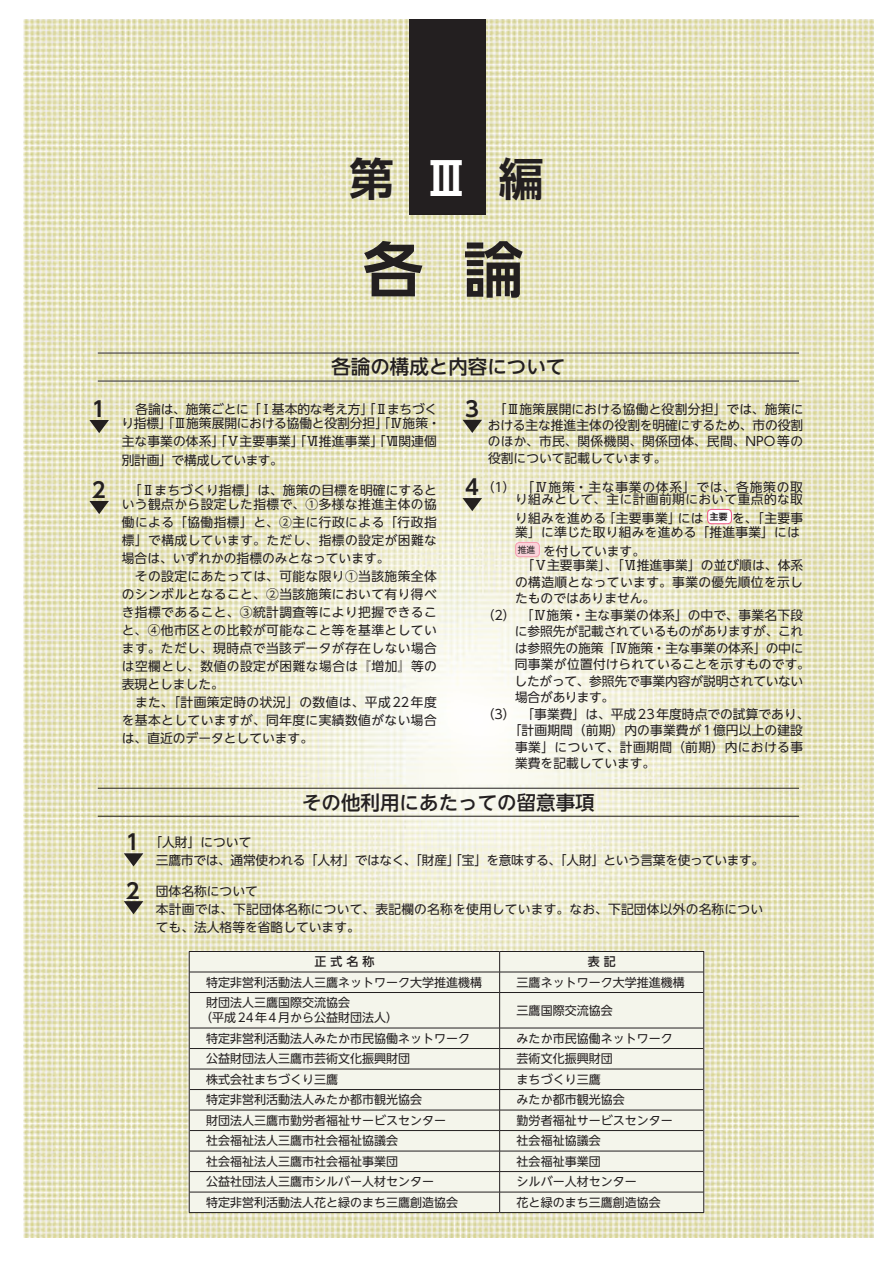
<style>
.page{position:relative;width:893px;height:1263px;background:#fff}
.page>*{position:absolute;margin:0;border:0;box-sizing:border-box;transform-origin:0 0}
.t1{font:700 60px "UD Shin Go NT Pro De";color:#231f20}
.t2{font:700 45px "UD Shin Go NT Pro De";color:#231f20}
.t3{font:700 21px "UD Shin Go NT Pro De";color:#231f20}
.t4{font:500 19.5px "UD Shin Go NT Pro";color:#231f20}
.t5{font:12.75px/18px "UD Shin Go NT Pro";letter-spacing:.005em;color:#231f20}
.t6{font:12.75px/13.8px "UD Shin Go NT Pro";letter-spacing:.03em;color:#231f20;text-align:right}
.t7{font:12.75px/18.1px "UD Shin Go NT Pro";letter-spacing:-.025em;color:#231f20}
.t8{font:12.75px "UD Shin Go NT Pro";letter-spacing:-.015em;color:#231f20}
.t9{font:12.75px "UD Shin Go NT Pro";letter-spacing:-.03em;color:#231f20}
.t10{font:12px/15px "UD Shin Go NT Pro";color:#231f20}
.t11{font:500 12px "UD Shin Go NT Pro";color:#231f20}
.s1{color:#fff}
.s2{font-family:"UD Shin Go NT Pro De";font-weight:700;font-size:21px}
</style>
<div class="page">
<img style="left:23px;top:19px;width:851px;height:1218px">
<div style="left:708px;top:509px;width:23px;height:15px;background:#fff;border-radius:4px"></div>
<div style="left:707px;top:509px;width:25px;height:15px;border:1px solid #f05988;border-radius:4px"></div>
<div style="left:516px;top:542px;width:23px;height:15px;background:#fad4db;border-radius:4px"></div>
<div style="left:515px;top:542px;width:25px;height:15px;border:1px solid #f59db0;border-radius:4px"></div>
<div style="left:409px;top:19px;width:77px;height:196px;background:#231f20"></div>
<svg style="left:89px;top:420px;width:20px;height:13px"></svg>
<svg style="left:462px;top:420px;width:20px;height:13px"></svg>
<svg style="left:462px;top:498px;width:20px;height:13px"></svg>
<svg style="left:89px;top:501px;width:20px;height:13px"></svg>
<div style="left:190px;top:952px;width:513px;height:260px;background:#f4f5eb"></div>
<hr style="left:190px;top:972px;width:310px;height:1px;background:#231f20">
<hr style="left:500px;top:972px;width:203px;height:1px;background:#231f20">
<svg style="left:499px;top:952px;width:1px;height:40px"></svg>
<hr style="left:190px;top:992px;width:310px;height:1px;background:#231f20">
<hr style="left:500px;top:992px;width:203px;height:1px;background:#231f20">
<hr style="left:499px;top:993px;width:1px;height:35px;background:#231f20">
<hr style="left:190px;top:1028px;width:310px;height:1px;background:#231f20">
<hr style="left:500px;top:1028px;width:203px;height:1px;background:#231f20">
<hr style="left:190px;top:1048px;width:310px;height:1px;background:#231f20">
<hr style="left:500px;top:1048px;width:203px;height:1px;background:#231f20">
<hr style="left:190px;top:1069px;width:310px;height:1px;background:#231f20">
<hr style="left:500px;top:1069px;width:203px;height:1px;background:#231f20">
<hr style="left:190px;top:1089px;width:310px;height:1px;background:#231f20">
<hr style="left:500px;top:1089px;width:203px;height:1px;background:#231f20">
<hr style="left:190px;top:1110px;width:310px;height:1px;background:#231f20">
<hr style="left:500px;top:1110px;width:203px;height:1px;background:#231f20">
<hr style="left:190px;top:1130px;width:310px;height:1px;background:#231f20">
<hr style="left:500px;top:1130px;width:203px;height:1px;background:#231f20">
<hr style="left:190px;top:1151px;width:310px;height:1px;background:#231f20">
<hr style="left:500px;top:1151px;width:203px;height:1px;background:#231f20">
<hr style="left:190px;top:1171px;width:310px;height:1px;background:#231f20">
<hr style="left:500px;top:1171px;width:203px;height:1px;background:#231f20">
<hr style="left:190px;top:1192px;width:310px;height:1px;background:#231f20">
<hr style="left:500px;top:1192px;width:203px;height:1px;background:#231f20">
<svg style="left:499px;top:1028px;width:1px;height:184px"></svg>
<hr style="left:189px;top:951px;width:311px;height:1px;background:#231f20">
<hr style="left:500px;top:951px;width:204px;height:1px;background:#231f20">
<svg style="left:189px;top:952px;width:1px;height:40px"></svg>
<svg style="left:703px;top:952px;width:1px;height:40px"></svg>
<hr style="left:189px;top:992px;width:1px;height:36px;background:#231f20">
<hr style="left:703px;top:992px;width:1px;height:36px;background:#231f20">
<svg style="left:189px;top:1028px;width:1px;height:184px"></svg>
<svg style="left:703px;top:1028px;width:1px;height:184px"></svg>
<hr style="left:189px;top:1212px;width:311px;height:1px;background:#231f20">
<hr style="left:500px;top:1212px;width:204px;height:1px;background:#231f20">
<svg style="left:124px;top:853px;width:19px;height:13px"></svg>
<svg style="left:124px;top:901px;width:19px;height:13px"></svg>
<hr style="left:98px;top:353px;width:701px;height:1px;background:#231f20">
<hr style="left:98px;top:381px;width:701px;height:1px;background:#231f20">
<hr style="left:98px;top:788px;width:701px;height:1px;background:#231f20">
<hr style="left:98px;top:816px;width:701px;height:1px;background:#231f20">
<h2 class="t2" style="left:349px;top:142px;width:196px">第 <span class="s1">Ⅲ</span> 編</h2>
<h1 class="t1" style="left:363px;top:221px;width:161px">各 論</h1>
<h3 class="t4" style="left:331px;top:351px;width:235px">各論の構成と内容について</h3>
<h3 class="t3" style="left:92px;top:392px;width:15px">1</h3>
<p class="t5" style="left:121px;top:402px;width:321px;line-height:13.8px;text-align:right">各論は、施策ごとに「Ⅰ基本的な考え方」「Ⅱまちづく<br>り指標」「Ⅲ施策展開における協働と役割分担」「Ⅳ施策・</p>
<p class="t5" style="left:122px;top:432px;width:317px">主な事業の体系」「Ⅴ主要事業」「Ⅵ推進事業」「Ⅶ関連個別計画」で構成しています。</p>
<p class="t6" style="left:92px;top:483px;width:347px"><span class="s2">2</span> 「Ⅱまちづくり指標」は、施策の目標を明確にするという観点から設定した指標で、①多様な推進主体の協</p>
<p class="t5" style="left:122px;top:512px;width:317px;text-align:justify">働による「協働指標」と、②主に行政による「行政指標」で構成しています。ただし、指標の設定が困難な場合は、いずれかの指標のみとなっています。</p>
<p class="t5" style="left:122px;top:566px;width:317px;text-align:justify;text-indent:13px">その設定にあたっては、可能な限り①当該施策全体のシンボルとなること、②当該施策において有り得べき指標であること、③統計調査等により把握できること、④他市区との比較が可能なこと等を基準としています。ただし、現時点で当該データが存在しない場合は空欄とし、数値の設定が困難な場合は『増加』等の表現としました。</p>
<p class="t5" style="left:122px;top:692px;width:316px;text-align:justify;text-indent:13px">また、「計画策定時の状況」の数値は、平成22年度を基本としていますが、同年度に実績数値がない場合は、直近のデータとしています。</p>
<p class="t5" style="left:488px;top:401px;width:317px;line-height:16px;text-align:justify;text-indent:-23px"><span class="s2">3</span> 　「Ⅲ施策展開における協働と役割分担」では、施策における主な推進主体の役割を明確にするため、市の役割のほか、市民、関係機関、関係団体、民間、NPO等の役割について記載しています。</p>
<p class="t6" style="left:465px;top:480px;width:339px;line-height:12.5px"><span class="s2">4</span> （1） 「Ⅳ施策・主な事業の体系」では、各施策の取り組みとして、主に計画前期において重点的な取</p>
<p class="t5" style="left:515px;top:510px;width:289px;line-height:14.5px">り組みを進める「主要事業」には <sup>主要</sup>を、「主要事業」に準じた取り組みを進める「推進事業」には</p>
<p class="t5" style="left:518px;top:543px;width:287px;line-height:14.5px"><sup>推進</sup> を付しています。<br>「Ⅴ主要事業」、「Ⅵ推進事業」の並び順は、体系</p>
<p class="t6" style="left:515px;top:574px;width:289px">の構造順となっています。事業の優先順位を示し</p>
<p class="t5" style="left:515px;top:589px;width:142px">たものではありません。</p>
<p class="t5" style="left:482px;top:605px;width:323px">（2） 「Ⅳ施策・主な事業の体系」の中で、事業名下段</p>
<p class="t8" style="left:515px;top:621px;width:290px">に参照先が記載されているものがありますが、これ</p>
<p class="t5" style="left:515px;top:638px;width:290px">は参照先の施策「Ⅳ施策・主な事業の体系」の中に</p>
<p class="t5" style="left:515px;top:655px;width:296px">同事業が位置付けられていることを示すものです。</p>
<p class="t8" style="left:515px;top:670px;width:290px">したがって、参照先で事業内容が説明されていない</p>
<p class="t9" style="left:515px;top:687px;width:101px">場合があります。</p>
<p class="t5" style="left:482px;top:704px;width:329px">（3） 「事業費」は、平成23年度時点での試算であり、</p>
<p class="t5" style="left:509px;top:721px;width:296px">「計画期間（前期）内の事業費が1億円以上の建設</p>
<p class="t6" style="left:515px;top:739px;width:290px">事業」について、計画期間（前期）内における事</p>
<p class="t5" style="left:515px;top:754px;width:142px">業費を記載しています。</p>
<h3 class="t4" style="left:302px;top:786px;width:294px">その他利用にあたっての留意事項</h3>
<p class="t7" style="left:156px;top:833px;width:610px;text-indent:-30px"><span class="s2">1</span> 「人財」について<br>三鷹市では、通常使われる「人材」ではなく、「財産」「宝」を意味する、「人財」という言葉を使っています。</p>
<p class="t5" style="left:156px;top:882px;width:609px;text-indent:-30px"><span class="s2">2</span> 団体名称について<br>本計画では、下記団体名称について、表記欄の名称を使用しています。なお、下記団体以外の名称についても、法人格等を省略しています。</p>
<p class="t11" style="left:314px;top:952px;width:61px">正 式 名 称</p>
<p class="t11" style="left:588px;top:952px;width:29px">表 記</p>
<p class="t10" style="left:206px;top:974px;width:278px">特定非営利活動法人三鷹ネットワーク大学推進機構</p>
<p class="t10" style="left:517px;top:974px;width:169px">三鷹ネットワーク大学推進機構</p>
<p class="t10" style="left:200px;top:995px;width:199px;text-indent:6px">財団法人三鷹国際交流協会<br>（平成24年4月から公益財団法人）</p>
<p class="t10" style="left:517px;top:1002px;width:97px">三鷹国際交流協会</p>
<p class="t10" style="left:206px;top:1030px;width:266px">特定非営利活動法人みたか市民協働ネットワーク</p>
<p class="t10" style="left:517px;top:1030px;width:157px">みたか市民協働ネットワーク</p>
<p class="t10" style="left:206px;top:1051px;width:206px">公益財団法人三鷹市芸術文化振興財団</p>
<p class="t10" style="left:517px;top:1051px;width:97px">芸術文化振興財団</p>
<p class="t10" style="left:206px;top:1071px;width:133px">株式会社まちづくり三鷹</p>
<p class="t10" style="left:517px;top:1071px;width:85px">まちづくり三鷹</p>
<p class="t10" style="left:206px;top:1092px;width:218px">特定非営利活動法人みたか都市観光協会</p>
<p class="t10" style="left:517px;top:1092px;width:109px">みたか都市観光協会</p>
<p class="t10" style="left:206px;top:1112px;width:242px">財団法人三鷹市勤労者福祉サービスセンター</p>
<p class="t10" style="left:517px;top:1112px;width:157px">勤労者福祉サービスセンター</p>
<p class="t10" style="left:206px;top:1133px;width:194px">社会福祉法人三鷹市社会福祉協議会</p>
<p class="t10" style="left:517px;top:1133px;width:85px">社会福祉協議会</p>
<p class="t10" style="left:206px;top:1153px;width:194px">社会福祉法人三鷹市社会福祉事業団</p>
<p class="t10" style="left:517px;top:1153px;width:85px">社会福祉事業団</p>
<p class="t10" style="left:206px;top:1174px;width:230px">公益社団法人三鷹市シルバー人材センター</p>
<p class="t10" style="left:517px;top:1174px;width:121px">シルバー人材センター</p>
<p class="t10" style="left:206px;top:1194px;width:254px">特定非営利活動法人花と緑のまち三鷹創造協会</p>
<p class="t10" style="left:517px;top:1194px;width:145px">花と緑のまち三鷹創造協会</p>
</div>
